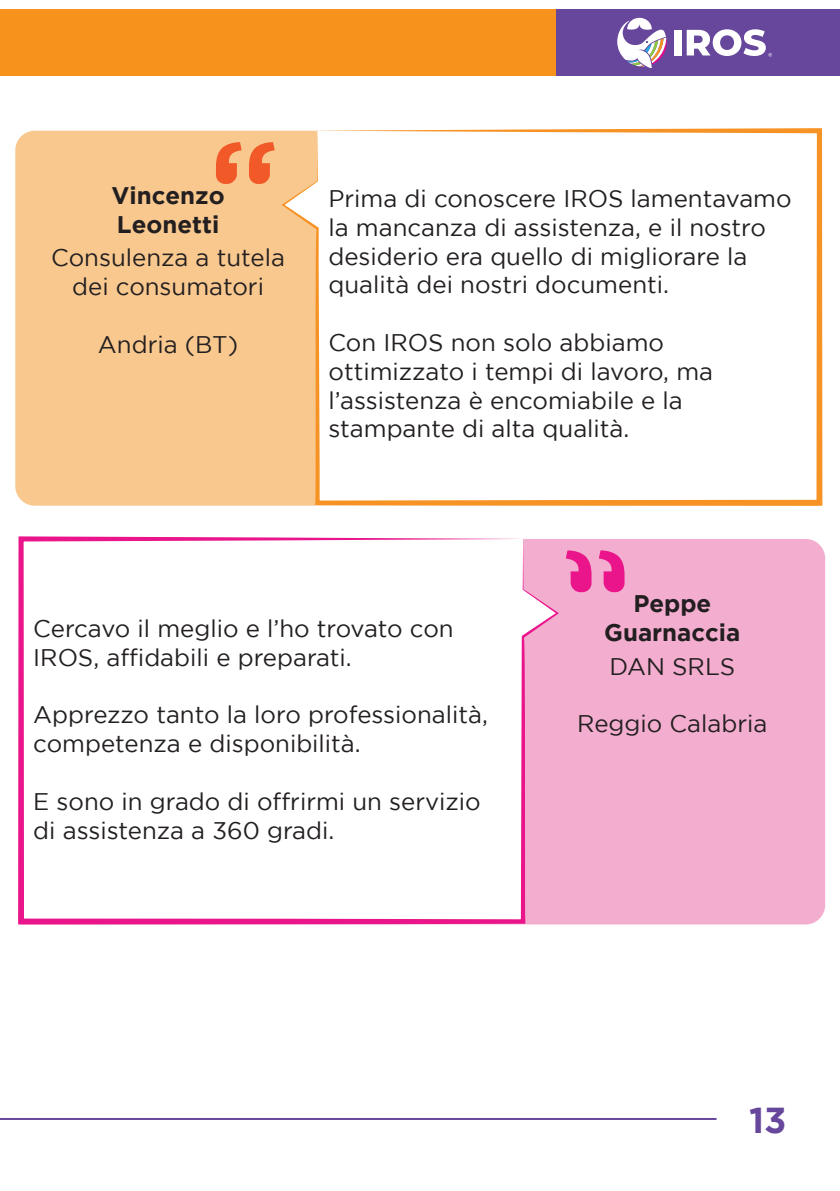
<style>
.page{position:relative;width:840px;height:1191px;background:#fff}
.page>*{position:absolute;margin:0;border:0;box-sizing:border-box;transform-origin:0 0}
.t1{font:700 36px "Gotham";color:#67479c}
.t2{font:24px/28.8px "Gotham";color:#231f20}
.t3{font:700 24px "Gotham";color:#231f20}
</style>
<div class="page">
<hr style="left:0;top:1118px;width:716px;height:2px;background:#67479c">
<div style="left:0;top:10px;width:556px;height:66px;background:#f7931d"></div>
<div style="left:556px;top:10px;width:283px;height:66px;background:#67479c"></div>
<svg style="left:617px;top:18px;width:49px;height:50px"></svg>
<div style="left:673px;top:30px;width:8px;height:25px;background:#fff"></div>
<svg style="left:686px;top:29px;width:85px;height:28px"></svg>
<div style="left:15px;top:131px;width:266px;height:375px;background:#f8c88f"></div>
<svg style="left:281px;top:128px;width:540px;height:378px"></svg>
<svg style="left:216px;top:142px;width:58px;height:42px;background:#f38854"></svg>
<div style="left:558px;top:539px;width:266px;height:385px;background:#f3aecf"></div>
<svg style="left:18px;top:536px;width:540px;height:388px"></svg>
<svg style="left:565px;top:550px;width:59px;height:42px;background:#ed58a9"></svg>
<p class="t3" style="left:111px;top:182px;width:115px">Vincenzo</p>
<p class="t3" style="left:117px;top:210px;width:104px">Leonetti</p>
<p class="t2" style="left:51px;top:243px;width:235px;text-align:center">Consulenza a tutela dei consumatori</p>
<p class="t2" style="left:98px;top:329px;width:142px">Andria (BT)</p>
<p class="t2" style="left:328px;top:184px;width:464px">Prima di conoscere IROS lamentavamo la mancanza di assistenza, e il nostro desiderio era quello di migliorare la qualità dei nostri documenti.</p>
<p class="t2" style="left:328px;top:328px;width:386px">Con IROS non solo abbiamo ottimizzato i tempi di lavoro, ma l’assistenza è encomiabile e la stampante di alta qualità.</p>
<p class="t2" style="left:33px;top:613px;width:421px">Cercavo il meglio e l’ho trovato con<br>IROS, affidabili e preparati.</p>
<p class="t2" style="left:33px;top:700px;width:456px">Apprezzo tanto la loro professionalità, competenza e disponibilità.</p>
<p class="t2" style="left:33px;top:786px;width:448px">E sono in grado di offrirmi un servizio di assistenza a 360 gradi.</p>
<p class="t3" style="left:633px;top:590px;width:79px">Peppe</p>
<p class="t3" style="left:604px;top:619px;width:138px">Guarnaccia</p>
<p class="t2" style="left:609px;top:651px;width:127px">DAN SRLS</p>
<p class="t2" style="left:577px;top:709px;width:191px">Reggio Calabria</p>
<h1 class="t1" style="left:748px;top:1099px;width:39px">13</h1>
</div>
